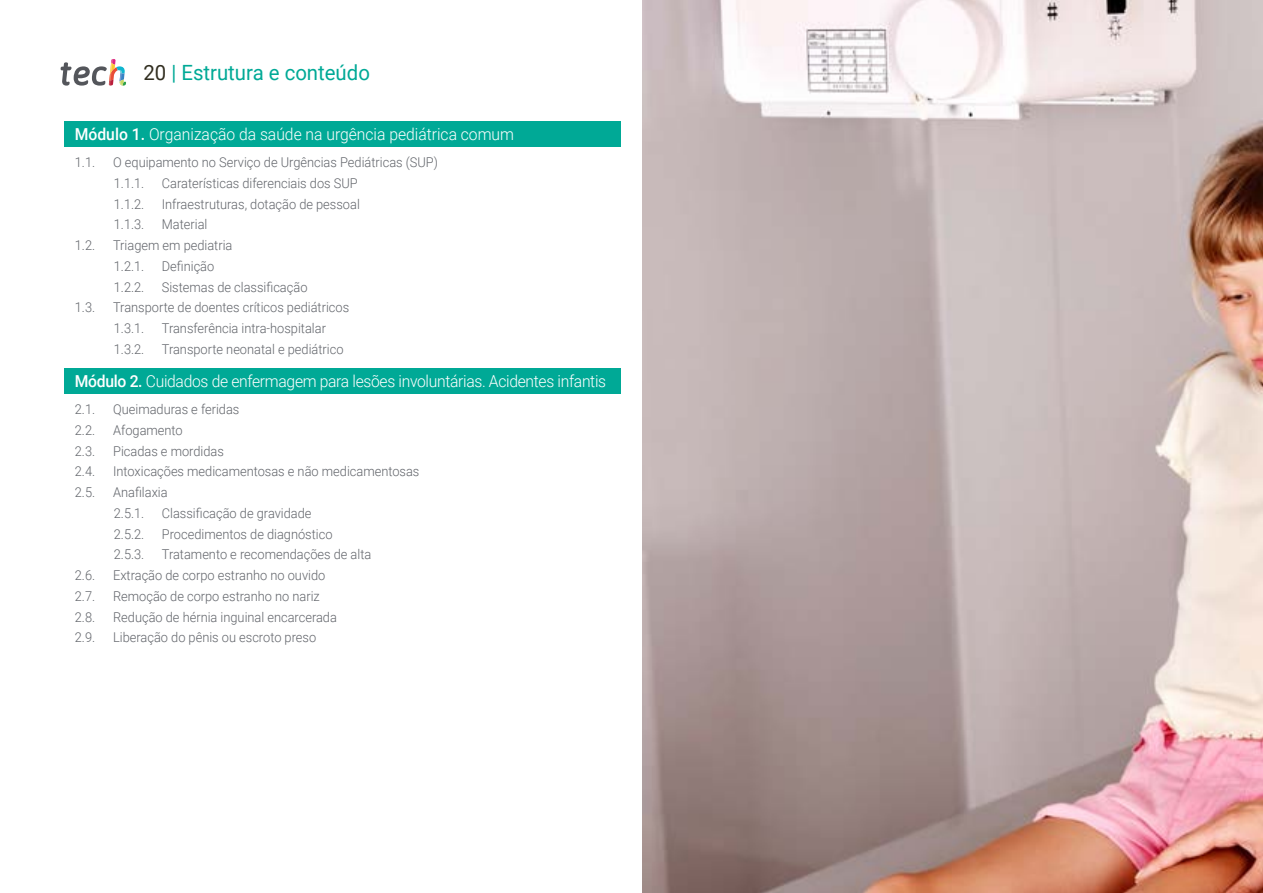
<style>
.page{position:relative;width:1263px;height:893px;background:#fff}
.page>*{position:absolute;margin:0;border:0;box-sizing:border-box;transform-origin:0 0}
.t1{font:21px "Roboto";color:#00a996}
.t2{font:300 16.5px "Roboto";letter-spacing:-.02em;color:#fff;scale:.95 1}
.t3{font:300 16.5px "Roboto";color:#fff;scale:.95 1}
.t4{font:300 13.5px/20.7px "Roboto";color:#61646a;scale:.95 1}
.s1{color:#312e20}
.s2{font-weight:500}
</style>
<div class="page">
<svg style="left:61px;top:59px;width:65px;height:27px"></svg>
<div style="left:64px;top:121px;width:557px;height:25px;background:#00a996"></div>
<div style="left:64px;top:368px;width:557px;height:25px;background:#00a996"></div>
<img style="left:642px;top:0;width:621px;height:893px">
<h1 class="t1" style="left:144px;top:57px;width:228px"><span class="s1">20</span> | Estrutura e conteúdo</h1>
<p class="t3" style="left:75px;top:123px;width:464px"><span class="s2">Módulo 1.</span> Organização da saúde na urgência pediátrica comum</p>
<p class="t4" style="left:75px;top:151px;width:23px">1.1.</p>
<p class="t4" style="left:113px;top:151px;width:343px">O equipamento no Serviço de Urgências Pediátricas (SUP)<br>1.1.1.</p>
<p class="t4" style="left:162px;top:172px;width:208px">Caraterísticas diferenciais dos SUP</p>
<p class="t4" style="left:114px;top:193px;width:34px">1.1.2.</p>
<p class="t4" style="left:162px;top:193px;width:210px">Infraestruturas, dotação de pessoal</p>
<p class="t4" style="left:114px;top:214px;width:34px">1.1.3.</p>
<p class="t4" style="left:162px;top:214px;width:50px">Material</p>
<p class="t4" style="left:75px;top:234px;width:23px">1.2.</p>
<p class="t4" style="left:113px;top:234px;width:127px">Triagem em pediatria<br>1.2.1.</p>
<p class="t4" style="left:162px;top:255px;width:57px">Definição</p>
<p class="t4" style="left:114px;top:276px;width:34px">1.2.2.</p>
<p class="t4" style="left:162px;top:276px;width:155px">Sistemas de classificação</p>
<p class="t4" style="left:75px;top:297px;width:23px">1.3.</p>
<p class="t4" style="left:113px;top:297px;width:250px">Transporte de doentes críticos pediátricos<br>1.3.1.</p>
<p class="t4" style="left:162px;top:317px;width:174px">Transferência intra-hospitalar</p>
<p class="t4" style="left:114px;top:338px;width:34px">1.3.2.</p>
<p class="t4" style="left:162px;top:338px;width:193px">Transporte neonatal e pediátrico</p>
<p class="t2" style="left:75px;top:370px;width:561px"><span class="s2">Módulo 2.</span> Cuidados de enfermagem para lesões involuntárias. Acidentes infantis</p>
<p class="t4" style="left:75px;top:398px;width:23px">2.1.</p>
<p class="t4" style="left:113px;top:398px;width:134px">Queimaduras e feridas</p>
<p class="t4" style="left:75px;top:419px;width:23px">2.2.</p>
<p class="t4" style="left:113px;top:419px;width:75px">Afogamento</p>
<p class="t4" style="left:75px;top:440px;width:23px">2.3.</p>
<p class="t4" style="left:113px;top:440px;width:118px">Picadas e mordidas</p>
<p class="t4" style="left:75px;top:461px;width:23px">2.4.</p>
<p class="t4" style="left:113px;top:461px;width:324px">Intoxicações medicamentosas e não medicamentosas</p>
<p class="t4" style="left:75px;top:481px;width:23px">2.5.</p>
<p class="t4" style="left:113px;top:481px;width:59px">Anafilaxia<br>2.5.1.</p>
<p class="t4" style="left:162px;top:502px;width:159px">Classificação de gravidade</p>
<p class="t4" style="left:114px;top:523px;width:34px">2.5.2.</p>
<p class="t4" style="left:162px;top:523px;width:181px">Procedimentos de diagnóstico</p>
<p class="t4" style="left:114px;top:544px;width:34px">2.5.3.</p>
<p class="t4" style="left:162px;top:544px;width:222px">Tratamento e recomendações de alta</p>
<p class="t4" style="left:75px;top:564px;width:23px">2.6.</p>
<p class="t4" style="left:113px;top:564px;width:225px">Extração de corpo estranho no ouvido</p>
<p class="t4" style="left:75px;top:585px;width:23px">2.7.</p>
<p class="t4" style="left:113px;top:585px;width:219px">Remoção de corpo estranho no nariz</p>
<p class="t4" style="left:75px;top:606px;width:23px">2.8.</p>
<p class="t4" style="left:113px;top:606px;width:237px">Redução de hérnia inguinal encarcerada</p>
<p class="t4" style="left:75px;top:627px;width:23px">2.9.</p>
<p class="t4" style="left:113px;top:627px;width:215px">Liberação do pênis ou escroto preso</p>
</div>
